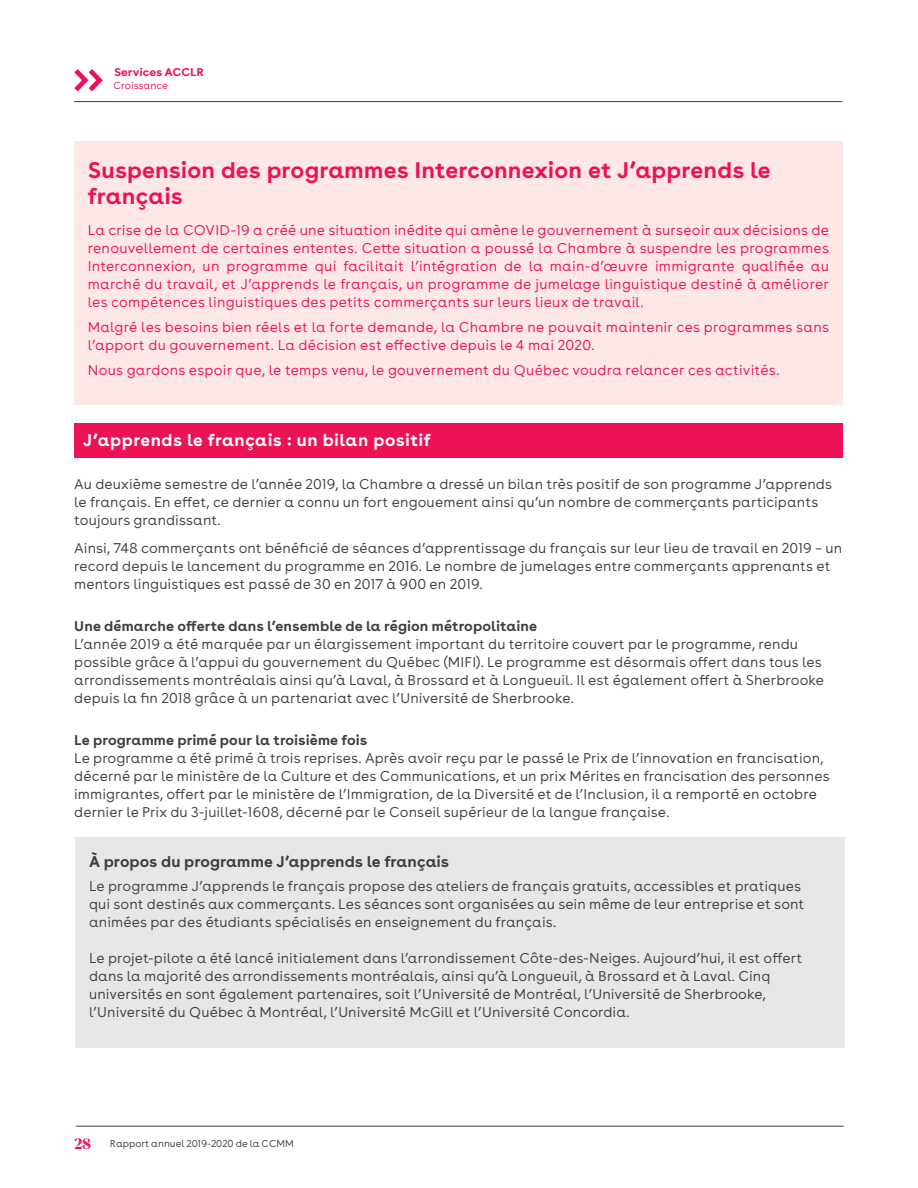
<style>
.page{position:relative;width:918px;height:1188px;background:#fff}
.page>*{position:absolute;margin:0;border:0;box-sizing:border-box;transform-origin:0 0}
.TXT_Courant{font:700 24px/25.5px "Buenos Aires";letter-spacing:.005em;color:#ed1255}
.Sous-titre{font:700 18px "Buenos Aires";letter-spacing:.025em;color:#fff}
.TXT_Courant-2{font:700 16.5px "Buenos Aires";color:#3e3e3f}
.TXT_Courant-3{font:300 15px/18px "Buenos Aires";letter-spacing:.005em;color:#3e3e3f}
.TXT_Courant-4{font:300 15px/18px "Buenos Aires";letter-spacing:.02em;color:#ed1255;text-align:justify}
.TXT_Courant-5{font:700 15px "Buenos Aires";letter-spacing:.005em;color:#3e3e3f}
.t1{font:700 15px "Noe Display";color:#ed1255}
.t2{font:700 11.85px "Buenos Aires";color:#ed1255;scale:1.07 1}
.t3{font:300 10.8px "Buenos Aires";color:#ed1255}
.t4{font:300 10.5px "Buenos Aires";color:#3e3e3f}
</style>
<div class="page">
<hr style="left:76px;top:1126px;width:768px;height:1px;background:#3e3e3f">
<hr style="left:74px;top:101px;width:768px;height:1px;background:#3e3e3f">
<div style="left:76px;top:837px;width:769px;height:211px;background:#e6e7e9"></div>
<div style="left:74px;top:141px;width:768px;height:264px;background:#fde8e6"></div>
<svg style="left:74px;top:69px;width:29px;height:22px"></svg>
<div style="left:74px;top:423px;width:768px;height:34px;background:#ed1255"></div>
<p class="t2" style="left:114px;top:65px;width:86px">Services ACCLR</p>
<p class="t3" style="left:114px;top:79px;width:56px">Croissance</p>
<p class="TXT_Courant" style="left:88px;top:157px;width:684px">Suspension des programmes Interconnexion et J’apprends le français</p>
<p class="TXT_Courant-4" style="left:88px;top:221px;width:743px">La crise de la COVID-19 a créé une situation inédite qui amène le gouvernement à surseoir aux décisions de renouvellement de certaines ententes. Cette situation a poussé la Chambre à suspendre les programmes Interconnexion, un programme qui facilitait l’intégration de la main-d’œuvre immigrante qualifiée au marché du travail, et J’apprends le français, un programme de jumelage linguistique destiné à améliorer les compétences linguistiques des petits commerçants sur leurs lieux de travail.</p>
<p class="TXT_Courant-4" style="left:88px;top:318px;width:743px">Malgré les besoins bien réels et la forte demande, la Chambre ne pouvait maintenir ces programmes sans l’apport du gouvernement. La décision est effective depuis le 4 mai 2020.</p>
<p class="TXT_Courant-4" style="left:88px;top:361px;width:693px">Nous gardons espoir que, le temps venu, le gouvernement du Québec voudra relancer ces activités.</p>
<p class="Sous-titre" style="left:83px;top:428px;width:349px">J’apprends le français : un bilan positif</p>
<p class="TXT_Courant-3" style="left:74px;top:474px;width:759px">Au deuxième semestre de l’année 2019, la Chambre a dressé un bilan très positif de son programme J’apprends le français. En effet, ce dernier a connu un fort engouement ainsi qu’un nombre de commerçants participants toujours grandissant.</p>
<p class="TXT_Courant-3" style="left:74px;top:539px;width:769px">Ainsi, 748 commerçants ont bénéficié de séances d’apprentissage du français sur leur lieu de travail en 2019 – un record depuis le lancement du programme en 2016. Le nombre de jumelages entre commerçants apprenants et mentors linguistiques est passé de 30 en 2017 à 900 en 2019.</p>
<p class="TXT_Courant-5" style="left:74px;top:616px;width:465px">Une démarche offerte dans l’ensemble de la région métropolitaine</p>
<p class="TXT_Courant-3" style="left:74px;top:635px;width:751px">L’année 2019 a été marquée par un élargissement important du territoire couvert par le programme, rendu possible grâce à l’appui du gouvernement du Québec (MIFI). Le programme est désormais offert dans tous les arrondissements montréalais ainsi qu’à Laval, à Brossard et à Longueuil. Il est également offert à Sherbrooke depuis la fin 2018 grâce à un partenariat avec l’Université de Sherbrooke.</p>
<p class="TXT_Courant-5" style="left:74px;top:730px;width:295px">Le programme primé pour la troisième fois</p>
<p class="TXT_Courant-3" style="left:74px;top:749px;width:757px">Le programme a été primé à trois reprises. Après avoir reçu par le passé le Prix de l’innovation en francisation, décerné par le ministère de la Culture et des Communications, et un prix Mérites en francisation des personnes immigrantes, offert par le ministère de l’Immigration, de la Diversité et de l’Inclusion, il a remporté en octobre dernier le Prix du 3-juillet-1608, décerné par le Conseil supérieur de la langue française.</p>
<p class="TXT_Courant-2" style="left:89px;top:850px;width:362px">À propos du programme J’apprends le français</p>
<p class="TXT_Courant-3" style="left:89px;top:876px;width:717px">Le programme J’apprends le français propose des ateliers de français gratuits, accessibles et pratiques qui sont destinés aux commerçants. Les séances sont organisées au sein même de leur entreprise et sont animées par des étudiants spécialisés en enseignement du français.</p>
<p class="TXT_Courant-3" style="left:89px;top:948px;width:715px">Le projet-pilote a été lancé initialement dans l’arrondissement Côte-des-Neiges. Aujourd’hui, il est offert dans la majorité des arrondissements montréalais, ainsi qu’à Longueuil, à Brossard et à Laval. Cinq universités en sont également partenaires, soit l’Université de Montréal, l’Université de Sherbrooke, l’Université du Québec à Montréal, l’Université McGill et l’Université Concordia.</p>
<p class="t1" style="left:74px;top:1134px;width:18px">28</p>
<p class="t4" style="left:110px;top:1137px;width:185px">Rapport annuel 2019-2020 de la CCMM</p>
</div>
